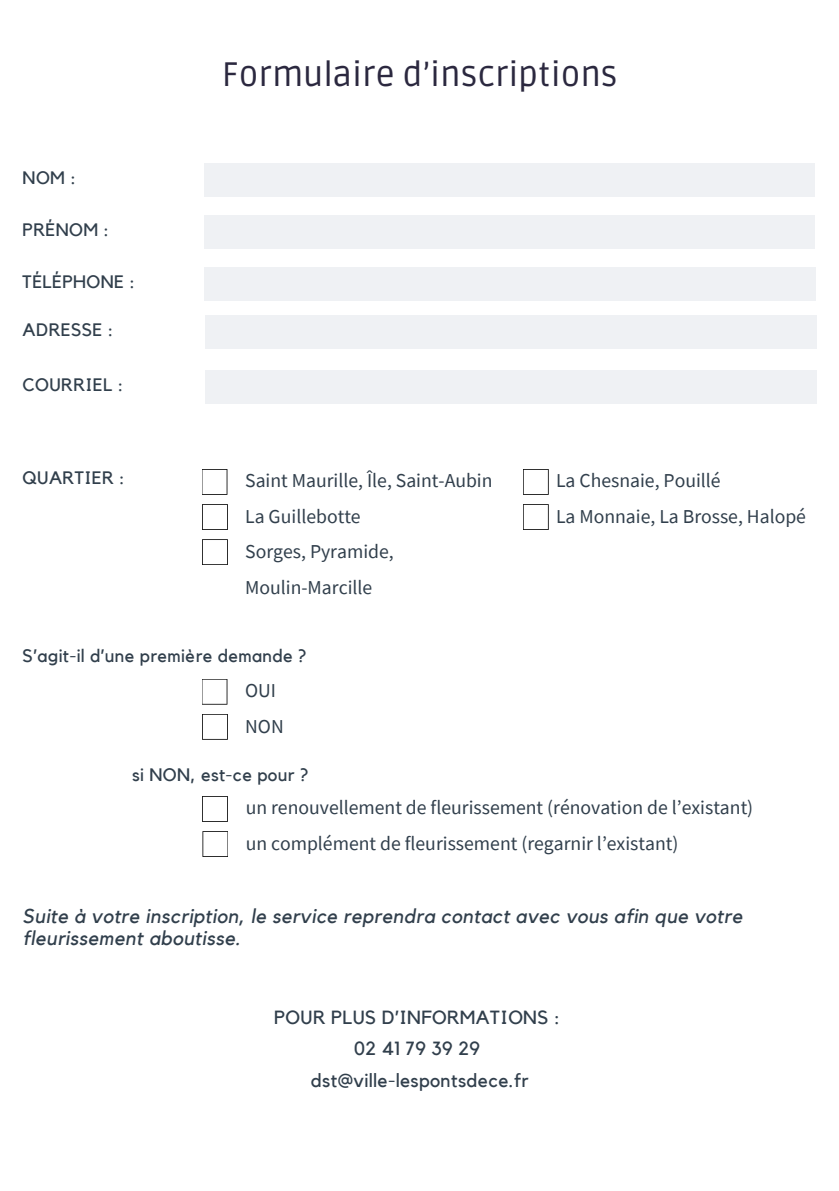
<style>
.page{position:relative;width:839px;height:1191px;background:#fff}
.page>*{position:absolute;margin:0;border:0;box-sizing:border-box;transform-origin:0 0}
.t1{font:34px "Ruda";color:#2b283f}
.t2{font:italic 20px/22.4px "Kollektif";letter-spacing:.02em;color:#313f4c}
.t3{font:19.6px/35.6px "Source Sans Pro";color:#313f4c}
.t4{font:19px/31.6px "Kollektif";letter-spacing:.02em;color:#313f4c;text-align:center}
.t5{font:18px "Kollektif";letter-spacing:.02em;color:#313f4c}
</style>
<div class="page">
<div style="left:204px;top:215px;width:610px;height:33px;background:#eff1f4"></div>
<div style="left:204px;top:267px;width:611px;height:33px;background:#eff1f4"></div>
<div style="left:205px;top:316px;width:611px;height:33px;background:#eff1f4"></div>
<div style="left:205px;top:370px;width:611px;height:33px;background:#eff1f4"></div>
<svg style="left:202px;top:469px;width:25px;height:26px"></svg>
<svg style="left:202px;top:504px;width:26px;height:26px"></svg>
<svg style="left:202px;top:539px;width:26px;height:26px"></svg>
<svg style="left:523px;top:469px;width:25px;height:26px"></svg>
<svg style="left:523px;top:504px;width:25px;height:26px"></svg>
<div style="left:204px;top:164px;width:610px;height:33px;background:#eff1f4"></div>
<svg style="left:202px;top:679px;width:25px;height:26px"></svg>
<svg style="left:202px;top:714px;width:26px;height:26px"></svg>
<svg style="left:202px;top:796px;width:26px;height:26px"></svg>
<svg style="left:202px;top:831px;width:26px;height:26px"></svg>
<p class="t5" style="left:23px;top:170px;width:55px">NOM :</p>
<h1 class="t5" style="left:23px;top:221px;width:88px">PRÉNOM :</h1>
<p class="t5" style="left:23px;top:273px;width:114px">TÉLÉPHONE :</p>
<p class="t5" style="left:23px;top:322px;width:92px">ADRESSE :</p>
<p class="t5" style="left:23px;top:376px;width:102px">COURRIEL :</p>
<h3 class="t1" style="left:222px;top:55px;width:397px">Formulaire d’inscriptions</h3>
<p class="t3" style="left:245px;top:462px;width:249px">Saint Maurille, Île, Saint-Aubin<br>La Guillebotte<br>Sorges, Pyramide,<br>Moulin-Marcille</p>
<p class="t5" style="left:23px;top:469px;width:104px">QUARTIER :</p>
<p class="t3" style="left:556px;top:462px;width:251px">La Chesnaie, Pouillé<br>La Monnaie, La Brosse, Halopé</p>
<p class="t5" style="left:23px;top:648px;width:285px">S’agit-il d’une première demande ?</p>
<p class="t3" style="left:245px;top:672px;width:40px">OUI<br>NON</p>
<p class="t5" style="left:132px;top:766px;width:178px">si NON, est-ce pour ?</p>
<h3 class="t3" style="left:246px;top:789px;width:509px">un renouvellement de fleurissement (rénovation de l’existant) un complément de fleurissement (regarnir l’existant)</h3>
<h3 class="t2" style="left:23px;top:906px;width:721px">Suite à votre inscription, le service reprendra contact avec vous afin que votre fleurissement aboutisse.</h3>
<p class="t4" style="left:274px;top:1002px;width:287px">POUR PLUS D’INFORMATIONS :<br>02 41 79 39 29 dst@ville-lespontsdece.fr</p>
</div>
